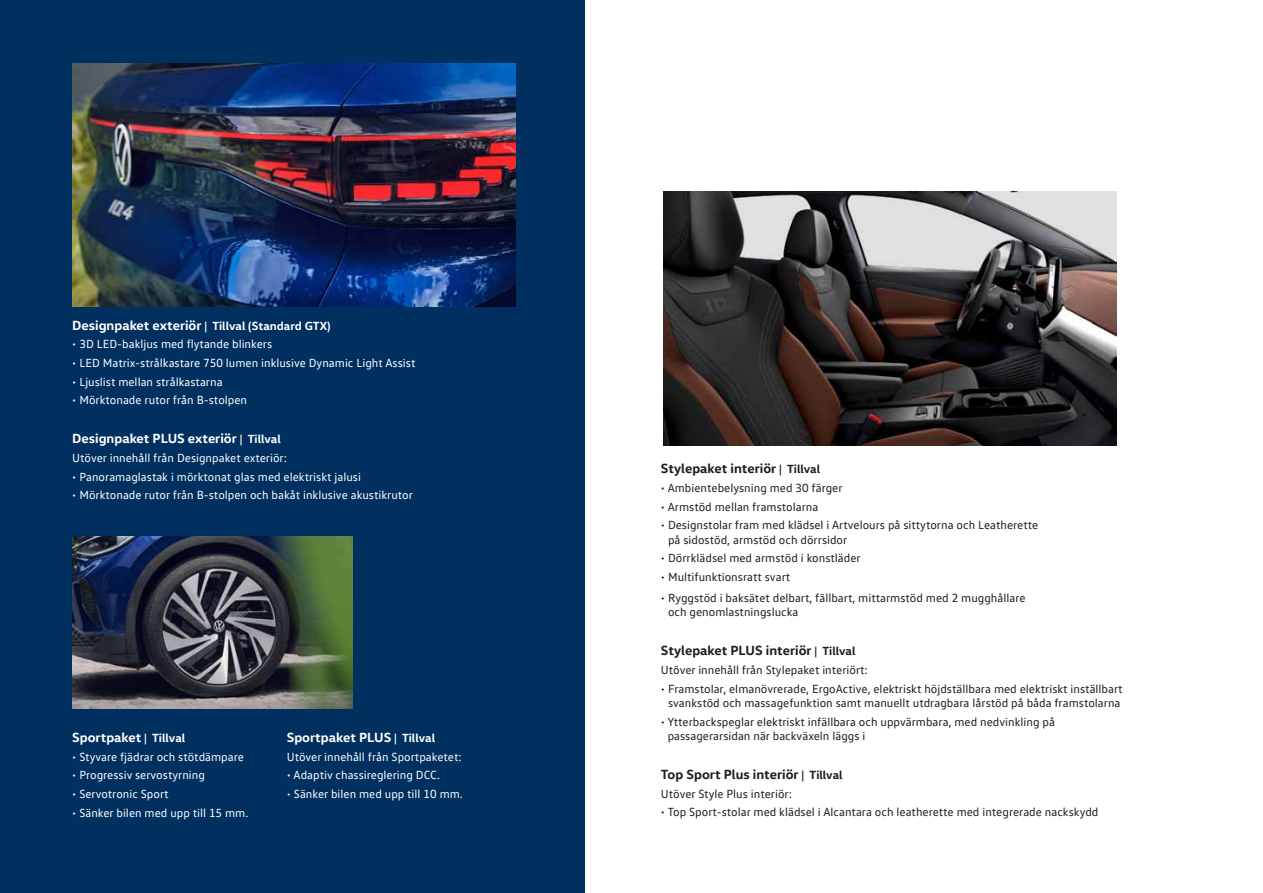
<style>
.page{position:relative;width:1263px;height:893px;background:#fff}
.page>*{position:absolute;margin:0;border:0;box-sizing:border-box;transform-origin:0 0}
.t1{font:700 13.5px "VW Head";color:#1d1d1b}
.t2{font:700 13.5px "VW Head";color:#fff}
.t3{font:12px/14.4px "VW Text";color:#1d1d1b}
.t4{font:12px "VW Text";color:#fff}
.t5{font:700 12px "VW Head";color:#fff}
.s1{font-size:13.5px}
.s2{font-size:12px}
</style>
<div class="page">
<div style="left:0;top:0;width:585px;height:893px;background:#003060"></div>
<img style="left:72px;top:64px;width:444px;height:242px">
<img style="left:72px;top:537px;width:280px;height:172px">
<img style="left:663px;top:192px;width:454px;height:253px">
<p class="t5" style="left:72px;top:321px;width:260px"><span class="s1">Designpaket exteriör</span> | Tillval (Standard GTX)</p>
<p class="t4" style="left:72px;top:340px;width:201px">• 3D LED-bakljus med flytande blinkers</p>
<p class="t4" style="left:72px;top:358px;width:345px">• LED Matrix-strålkastare 750 lumen inklusive Dynamic Light Assist</p>
<p class="t4" style="left:72px;top:377px;width:152px">• Ljuslist mellan strålkastarna</p>
<p class="t4" style="left:72px;top:396px;width:176px">• Mörktonade rutor från B-stolpen</p>
<p class="t2" style="left:72px;top:434px;width:210px">Designpaket PLUS exteriör <span class="s2">| Tillval</span></p>
<p class="t4" style="left:72px;top:453px;width:216px">Utöver innehåll från Designpaket exteriör:</p>
<p class="t4" style="left:72px;top:472px;width:290px">• Panoramaglastak i mörktonat glas med elektriskt jalusi</p>
<p class="t4" style="left:72px;top:491px;width:342px">• Mörktonade rutor från B-stolpen och bakåt inklusive akustikrutor</p>
<p class="t2" style="left:72px;top:732px;width:115px">Sportpaket <span class="s2">| Tillval</span></p>
<p class="t4" style="left:72px;top:752px;width:173px">• Styvare fjädrar och stötdämpare</p>
<p class="t4" style="left:72px;top:771px;width:134px">• Progressiv servostyrning</p>
<p class="t4" style="left:72px;top:789px;width:98px">• Servotronic Sport</p>
<p class="t4" style="left:72px;top:808px;width:178px">• Sänker bilen med upp till 15 mm.</p>
<p class="t2" style="left:287px;top:732px;width:150px">Sportpaket PLUS <span class="s2">| Tillval</span></p>
<p class="t4" style="left:287px;top:752px;width:176px">Utöver innehåll från Sportpaketet:</p>
<p class="t4" style="left:287px;top:771px;width:155px">• Adaptiv chassireglering DCC.</p>
<p class="t4" style="left:287px;top:789px;width:178px">• Sänker bilen med upp till 10 mm.</p>
<p class="t1" style="left:661px;top:464px;width:161px">Stylepaket interiör <span class="s2">| Tillval</span></p>
<p class="t3" style="left:661px;top:482px;width:183px">• Ambientebelysning med 30 färger</p>
<p class="t3" style="left:661px;top:501px;width:159px">• Armstöd mellan framstolarna</p>
<p class="t3" style="left:668px;top:519px;width:372px;text-indent:-7px">• Designstolar fram med klädsel i Artvelours på sittytorna och Leatherette på sidostöd, armstöd och dörrsidor</p>
<p class="t3" style="left:661px;top:552px;width:201px">• Dörrklädsel med armstöd i konstläder</p>
<p class="t3" style="left:661px;top:571px;width:131px">• Multifunktionsratt svart</p>
<p class="t3" style="left:668px;top:592px;width:359px;text-indent:-7px">• Ryggstöd i baksätet delbart, fällbart, mittarmstöd med 2 mugghållare och genomlastningslucka</p>
<p class="t1" style="left:661px;top:646px;width:196px">Stylepaket PLUS interiör <span class="s2">| Tillval</span></p>
<p class="t3" style="left:661px;top:664px;width:208px">Utöver innehåll från Stylepaket interiört:</p>
<p class="t3" style="left:661px;top:683px;width:463px;text-align:center">• Framstolar, elmanövrerade, ErgoActive, elektriskt höjdställbara med elektriskt inställbart svankstöd och massagefunktion samt manuellt utdragbara lårstöd på båda framstolarna</p>
<p class="t3" style="left:668px;top:716px;width:389px;text-indent:-7px">• Ytterbackspeglar elektriskt infällbara och uppvärmbara, med nedvinkling på passagerarsidan när backväxeln läggs i</p>
<p class="t1" style="left:661px;top:769px;width:183px">Top Sport Plus interiör <span class="s2">| Tillval</span></p>
<p class="t3" style="left:661px;top:788px;width:133px">Utöver Style Plus interiör:</p>
<p class="t3" style="left:661px;top:806px;width:439px">• Top Sport-stolar med klädsel i Alcantara och leatherette med integrerade nackskydd</p>
</div>
